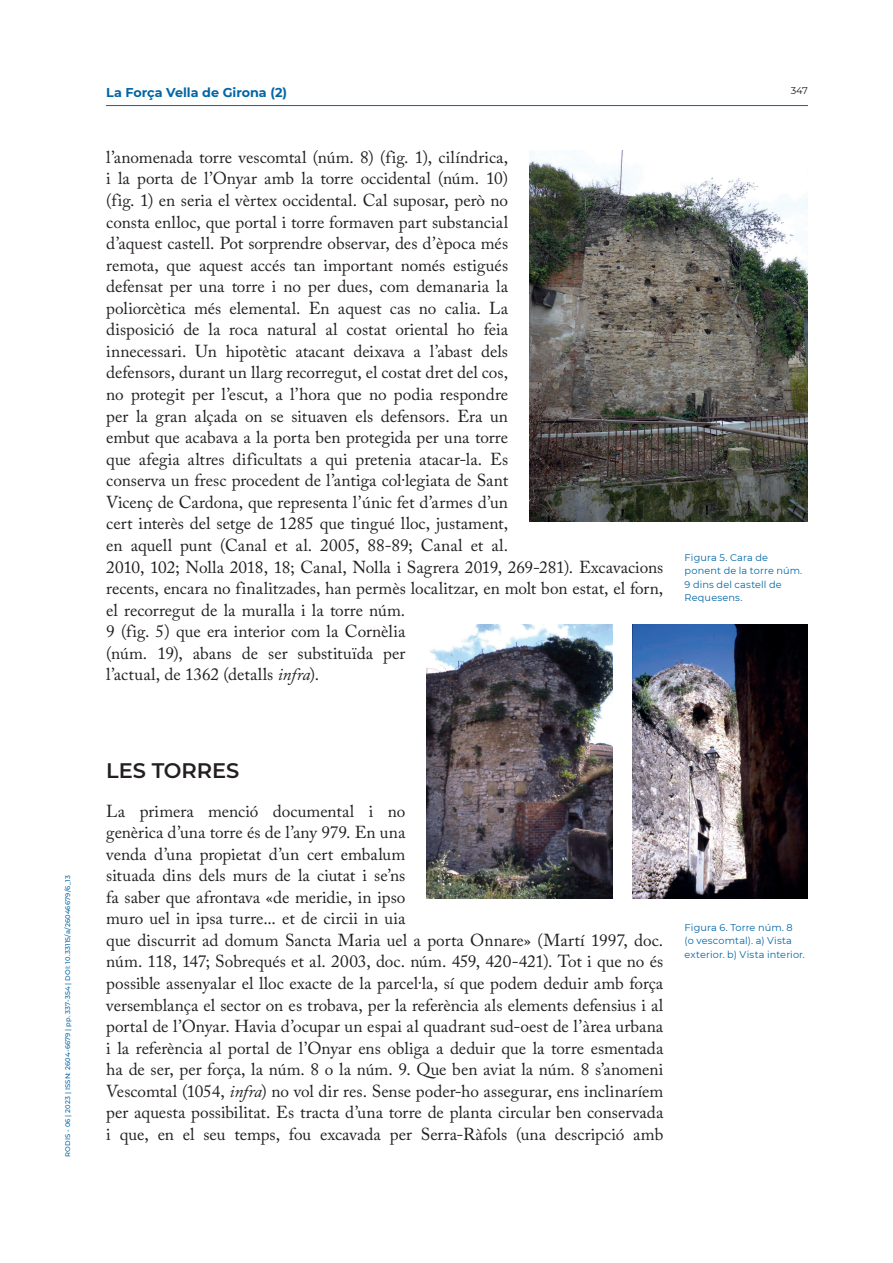
<style>
.page{position:relative;width:893px;height:1263px;background:#fff}
.page>*{position:absolute;margin:0;border:0;box-sizing:border-box;transform-origin:0 0}
.Titol_subcapítol{font:600 21px "Montserrat";letter-spacing:-.005em;color:#231f20}
.t1{font:17.25px/21.6px "Adobe Caslon Pro";color:#231f20}
.t2{font:700 12.75px "Montserrat";color:#0166a5}
.Peu_foto{font:9.75px/13.5px "Montserrat";letter-spacing:.015em;color:#0166a5}
.t3{font:9.75px "Montserrat";color:#231f20}
.t4{font:500 6.75px "Montserrat";letter-spacing:.025em;color:#0166a5}
.s1{font-style:italic}
</style>
<div class="page">
<hr style="left:106px;top:105px;width:702px;height:1px;background:#0166a5">
<img style="left:529px;top:150px;width:279px;height:371px">
<img style="left:632px;top:624px;width:176px;height:275px">
<img style="left:427px;top:624px;width:185px;height:275px">
<p class="t4" style="left:63px;top:1157px;width:283px;rotate:-90deg">RODIS - 06 | 2023 | ISSN: 2604-6679 | pp. 337-354 | DOI: 10.33115/a/26046679/6_13</p>
<p class="t2" style="left:106px;top:84px;width:182px">La Força Vella de Girona (2)</p>
<p class="t3" style="left:791px;top:84px;width:19px">347</p>
<p class="t1" style="left:106px;top:146px;width:559px">l’anomenada torre vescomtal (núm. 8) (fig. 1), cilíndrica,<br>i la porta de l’Onyar amb la torre occidental (núm. 10)<br>(fig. 1) en seria el vèrtex occidental. Cal suposar, però no<br>consta enlloc, que portal i torre formaven part substancial<br>d’aquest castell. Pot sorprendre observar, des d’època més<br>remota, que aquest accés tan important només estigués<br>defensat per una torre i no per dues, com demanaria la<br>poliorcètica més elemental. En aquest cas no calia. La<br>disposició de la roca natural al costat oriental ho feia<br>innecessari. Un hipotètic atacant deixava a l’abast dels<br>defensors, durant un llarg recorregut, el costat dret del cos,<br>no protegit per l’escut, a l’hora que no podia respondre<br>per la gran alçada on se situaven els defensors. Era un<br>embut que acabava a la porta ben protegida per una torre<br>que afegia altres dificultats a qui pretenia atacar‑la. Es<br>conserva un fresc procedent de l’antiga col·legiata de Sant<br>Vicenç de Cardona, que representa l’únic fet d’armes d’un<br>cert interès del setge de 1285 que tingué lloc, justament,<br>en aquell punt (Canal et al. 2005, 88‑89; Canal et al.<br>2010, 102; Nolla 2018, 18; Canal, Nolla i Sagrera 2019, 269‑281). Excavacions recents, encara no finalitzades, han permès localitzar, en molt bon estat, el forn, el recorregut de la muralla i la torre núm.<br>9 (fig. 5) que era interior com la Cornèlia<br>(núm. 19), abans de ser substituïda per<br>l’actual, de 1362 (detalls <span class="s1">infra</span>).</p>
<p class="Peu_foto" style="left:685px;top:550px;width:119px">Figura 5. Cara de ponent de la torre núm.<br>9 dins del castell de<br>Requesens.</p>
<p class="Titol_subcapítol" style="left:106px;top:755px;width:134px">LES TORRES</p>
<p class="t1" style="left:106px;top:800px;width:559px">La primera menció documental i no<br>genèrica d’una torre és de l’any 979. En una<br>venda d’una propietat d’un cert embalum<br>situada dins dels murs de la ciutat i se’ns<br>fa saber que afrontava «de meridie, in ipso<br>muro uel in ipsa turre... et de circii in uia<br>que discurrit ad domum Sancta Maria uel a porta Onnare» (Martí 1997, doc. núm. 118, 147; Sobrequés et al. 2003, doc. núm. 459, 420‑421). Tot i que no és possible assenyalar el lloc exacte de la parcel·la, sí que podem deduir amb força versemblança el sector on es trobava, per la referència als elements defensius i al portal de l’Onyar. Havia d’ocupar un espai al quadrant sud‑oest de l’àrea urbana i la referència al portal de l’Onyar ens obliga a deduir que la torre esmentada ha de ser, per força, la núm. 8 o la núm. 9. Que ben aviat la núm. 8 s’anomeni Vescomtal (1054, <span class="s1">infra</span>) no vol dir res. Sense poder‑ho assegurar, ens inclinaríem per aquesta possibilitat. Es tracta d’una torre de planta circular ben conservada i que, en el seu temps, fou excavada per Serra‑Ràfols (una descripció amb</p>
<p class="Peu_foto" style="left:685px;top:920px;width:122px">Figura 6. Torre núm. 8<br>(o vescomtal). a) Vista exterior. b) Vista interior.</p>
</div>
